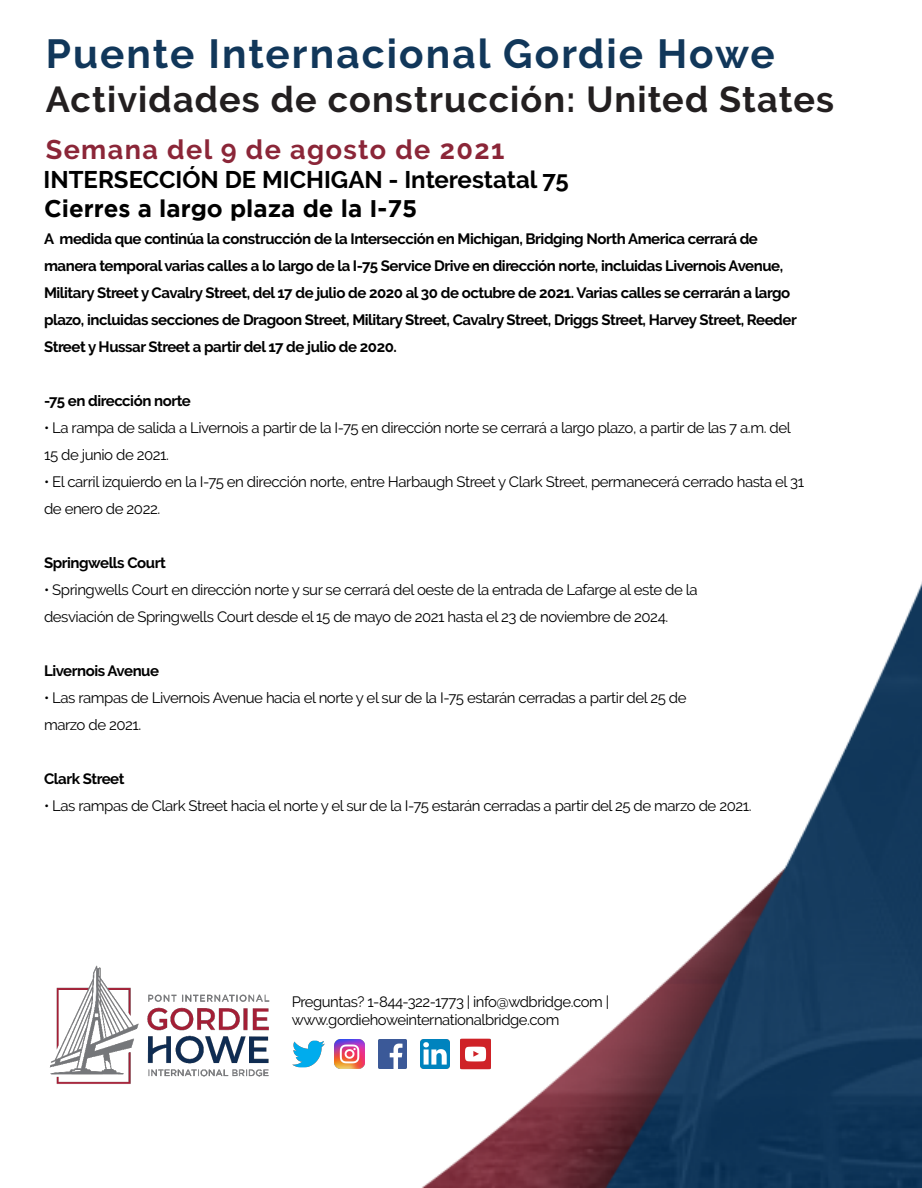
<style>
.page{position:relative;width:922px;height:1188px;background:#fff}
.page>*{position:absolute;margin:0;border:0;box-sizing:border-box;transform-origin:0 0}
.t1{font:700 40.5px "Raleway";letter-spacing:.05em;color:#11375a}
.t2{font:700 36px "Raleway";letter-spacing:.03em;color:#231f20}
.t3{font:700 27px "Raleway";letter-spacing:.05em;color:#8b2638}
.t4{font:700 24px "Raleway";color:#000}
.t5{font:700 24px "Gotham";color:#000}
.t6{font:15px/27px "Raleway";letter-spacing:-.03em;color:#000}
.t7{font:700 15px/27px "Raleway";letter-spacing:-.03em;color:#000}
</style>
<div class="page">
<img style="left:334px;top:584px;width:587px;height:603px">
<img style="left:292px;top:1040px;width:33px;height:28px">
<img style="left:378px;top:1040px;width:28px;height:28px">
<img style="left:420px;top:1040px;width:29px;height:28px">
<img style="left:460px;top:1038px;width:32px;height:32px">
<img style="left:335px;top:1039px;width:29px;height:30px">
<img style="left:49px;top:965px;width:221px;height:119px">
<h1 class="t1" style="left:46px;top:31px;width:730px">Puente Internacional Gordie Howe</h1>
<h2 class="t2" style="left:46px;top:78px;width:789px">Actividades de construcción: United States</h2>
<h3 class="t3" style="left:46px;top:134px;width:460px">Semana del 9 de agosto de 2021</h3>
<h3 class="t4" style="left:43px;top:166px;width:526px">INTERSECCIÓN DE MICHIGAN - Interestatal 75</h3>
<h3 class="t5" style="left:44px;top:195px;width:375px">Cierres a largo plaza de la I-75</h3>
<p class="t7" style="left:44px;top:225px;width:754px">A medida que continúa la construcción de la Intersección en Michigan, Bridging North America cerrará de manera temporal varias calles a lo largo de la I-75 Service Drive en dirección norte, incluidas Livernois Avenue, Military Street y Cavalry Street, del 17 de julio de 2020 al 30 de octubre de 2021. Varias calles se cerrarán a largo plazo, incluidas secciones de Dragoon Street, Military Street, Cavalry Street, Driggs Street, Harvey Street, Reeder Street y Hussar Street a partir del 17 de julio de 2020.</p>
<p class="t7" style="left:44px;top:387px;width:148px">-75 en dirección norte</p>
<p class="t6" style="left:44px;top:414px;width:748px">• La rampa de salida a Livernois a partir de la I-75 en dirección norte se cerrará a largo plazo, a partir de las 7 a.m. del<br>15 de junio de 2021.</p>
<p class="t6" style="left:44px;top:468px;width:761px">• El carril izquierdo en la I-75 en dirección norte, entre Harbaugh Street y Clark Street, permanecerá cerrado hasta el 31 de enero de 2022.</p>
<p class="t7" style="left:44px;top:549px;width:123px">Springwells Court</p>
<p class="t6" style="left:44px;top:576px;width:655px">• Springwells Court en dirección norte y sur se cerrará del oeste de la entrada de Lafarge al este de la desviación de Springwells Court desde el 15 de mayo de 2021 hasta el 23 de noviembre de 2024.</p>
<p class="t7" style="left:44px;top:657px;width:117px">Livernois Avenue</p>
<p class="t6" style="left:44px;top:684px;width:643px">• Las rampas de Livernois Avenue hacia el norte y el sur de la I-75 estarán cerradas a partir del 25 de marzo de 2021.</p>
<p class="t7" style="left:44px;top:765px;width:82px">Clark Street</p>
<p class="t6" style="left:44px;top:792px;width:709px">• Las rampas de Clark Street hacia el norte y el sur de la I-75 estarán cerradas a partir del 25 de marzo de 2021.</p>
<p class="t6" style="left:291px;top:993px;width:319px;line-height:18px">Preguntas? 1-844-322-1773 | info@wdbridge.com | www.gordiehoweinternationalbridge.com</p>
</div>
